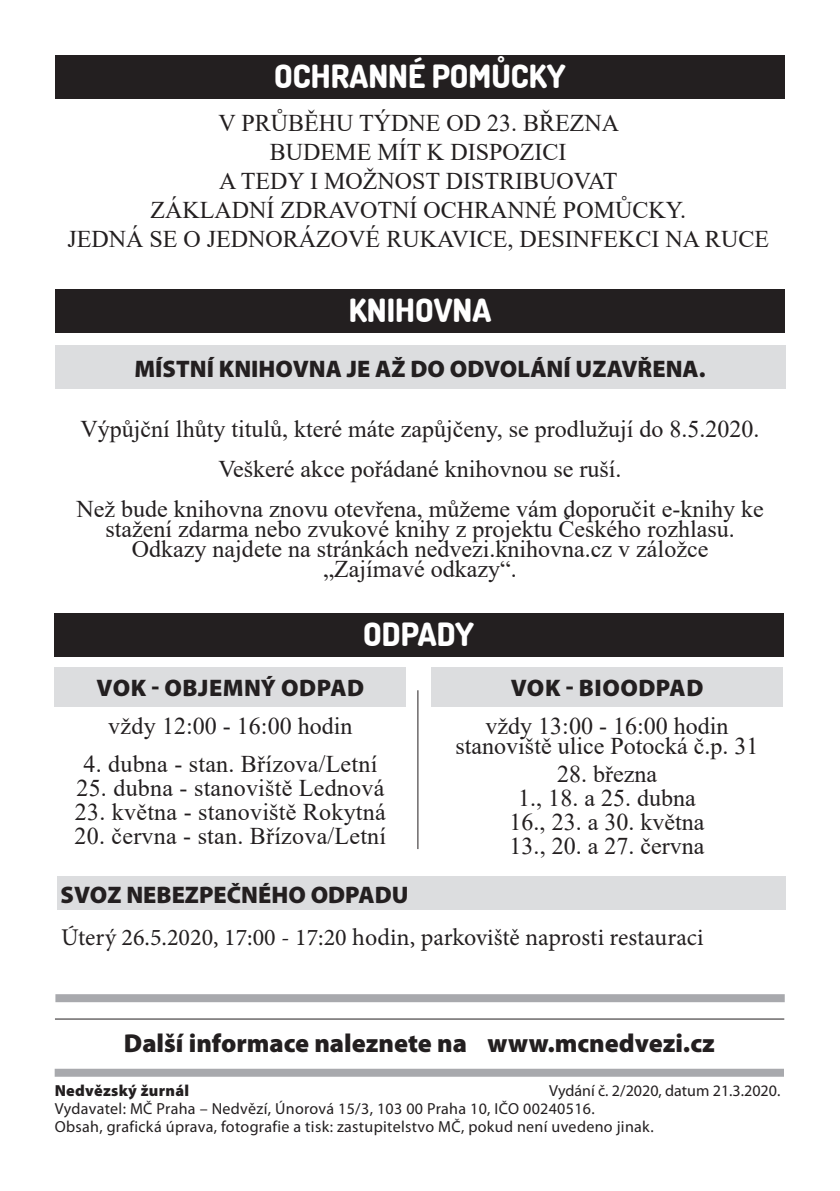
<style>
.page{position:relative;width:840px;height:1191px;background:#fff}
.page>*{position:absolute;margin:0;border:0;box-sizing:border-box;transform-origin:0 0}
.t1{font:800 32px "Dosis";color:#fff}
.t2{font:900 26px "Myriad Pro";color:#231f20}
.t3{font:24px/20px "Times New Roman";color:#231f20;text-align:center}
.t4{font:24px "Minion Pro";color:#231f20}
.t5{font:900 24px "Myriad Pro";color:#231f20}
.t6{font:900 24px "Myriad Pro";letter-spacing:.02em;color:#231f20}
.t7{font:16px "Myriad Pro";letter-spacing:.02em;color:#231f20}
.t8{font:16px "Myriad Pro";color:#231f20}
.t9{font:900 16px "Myriad Pro";letter-spacing:.02em;color:#231f20}
</style>
<div class="page">
<div style="left:57px;top:875px;width:727px;height:34px;background:#dcdddf"></div>
<div style="left:55px;top:344px;width:730px;height:44px;background:#dcdddf"></div>
<div style="left:430px;top:667px;width:351px;height:39px;background:#dcdddf"></div>
<div style="left:54px;top:667px;width:351px;height:39px;background:#dcdddf"></div>
<hr style="left:55px;top:1018px;width:728px;height:1px;background:#231f20">
<div style="left:55px;top:994px;width:729px;height:8px;background:#a8a9ad"></div>
<div style="left:55px;top:1068px;width:728px;height:8px;background:#a8a9ad"></div>
<div style="left:54px;top:613px;width:728px;height:44px;background:#231f20"></div>
<hr style="left:417px;top:690px;width:1px;height:159px;background:#231f20">
<div style="left:55px;top:289px;width:729px;height:44px;background:#231f20"></div>
<div style="left:55px;top:55px;width:729px;height:44px;background:#231f20"></div>
<p class="t1" style="left:274px;top:56px;width:293px">OCHRANNÉ POMŮCKY</p>
<p class="t3" style="left:218px;top:113px;width:402px">V PRŮBĚHU TÝDNE OD 23. BŘEZNA</p>
<p class="t3" style="left:270px;top:141px;width:298px">BUDEME MÍT K DISPOZICI</p>
<p class="t3" style="left:219px;top:170px;width:399px">A TEDY I MOŽNOST DISTRIBUOVAT</p>
<p class="t3" style="left:150px;top:199px;width:537px">ZÁKLADNÍ ZDRAVOTNÍ OCHRANNÉ POMŮCKY.</p>
<p class="t3" style="left:67px;top:228px;width:702px">JEDNÁ SE O JEDNORÁZOVÉ RUKAVICE, DESINFEKCI NA RUCE</p>
<p class="t1" style="left:348px;top:290px;width:144px">KNIHOVNA</p>
<p class="t5" style="left:134px;top:355px;width:572px">MÍSTNÍ KNIHOVNA JE AŽ DO ODVOLÁNÍ UZAVŘENA.</p>
<p class="t3" style="left:80px;top:418px;width:680px">Výpůjční lhůty titulů, které máte zapůjčeny, se prodlužují do 8.5.2020.</p>
<p class="t3" style="left:218px;top:458px;width:404px">Veškeré akce pořádané knihovnou se ruší.</p>
<p class="t3" style="left:76px;top:498px;width:688px">Než bude knihovna znovu otevřena, můžeme vám doporučit e-knihy ke stažení zdarma nebo zvukové knihy z projektu Českého rozhlasu.</p>
<p class="t3" style="left:132px;top:538px;width:577px">Odkazy najdete na stránkách nedvezi.knihovna.cz v záložce</p>
<p class="t3" style="left:323px;top:558px;width:195px">„Zajímavé odkazy“.</p>
<p class="t1" style="left:363px;top:614px;width:112px">ODPADY</p>
<p class="t6" style="left:96px;top:674px;width:269px">VOK - OBJEMNÝ ODPAD</p>
<p class="t3" style="left:108px;top:715px;width:245px">vždy 12:00 - 16:00 hodin</p>
<p class="t3" style="left:83px;top:753px;width:295px">4. dubna - stan. Břízova/Letní</p>
<p class="t3" style="left:76px;top:777px;width:309px">25. dubna - stanoviště Lednová</p>
<p class="t3" style="left:75px;top:801px;width:312px">23. května - stanoviště Rokytná</p>
<p class="t3" style="left:74px;top:825px;width:313px">20. června - stan. Břízova/Letní</p>
<p class="t6" style="left:510px;top:674px;width:194px">VOK - BIOODPAD</p>
<p class="t3" style="left:485px;top:715px;width:244px">vždy 13:00 - 16:00 hodin</p>
<p class="t3" style="left:455px;top:735px;width:304px">stanoviště ulice Potocká č.p. 31</p>
<p class="t3" style="left:556px;top:763px;width:101px">28. března</p>
<p class="t3" style="left:518px;top:787px;width:179px">1., 18. a 25. dubna</p>
<p class="t3" style="left:509px;top:811px;width:196px">16., 23. a 30. května</p>
<p class="t3" style="left:509px;top:835px;width:196px">13., 20. a 27. června</p>
<p class="t5" style="left:61px;top:881px;width:349px">SVOZ NEBEZPEČNÉHO ODPADU</p>
<p class="t4" style="left:61px;top:921px;width:643px">Úterý 26.5.2020, 17:00 - 17:20 hodin, parkoviště naprosti restauraci</p>
<p class="t2" style="left:124px;top:1028px;width:592px">Další informace naleznete na www.mcnedvezi.cz</p>
<p class="t9" style="left:55px;top:1081px;width:136px">Nedvězský žurnál</p>
<p class="t8" style="left:549px;top:1081px;width:232px">Vydání č. 2/2020, datum 21.3.2020.</p>
<p class="t7" style="left:55px;top:1099px;width:541px">Vydavatel: MČ Praha – Nedvězí, Únorová 15/3, 103 00 Praha 10, IČO 00240516.</p>
<p class="t7" style="left:55px;top:1117px;width:600px">Obsah, grafická úprava, fotografie a tisk: zastupitelstvo MČ, pokud není uvedeno jinak.</p>
</div>
